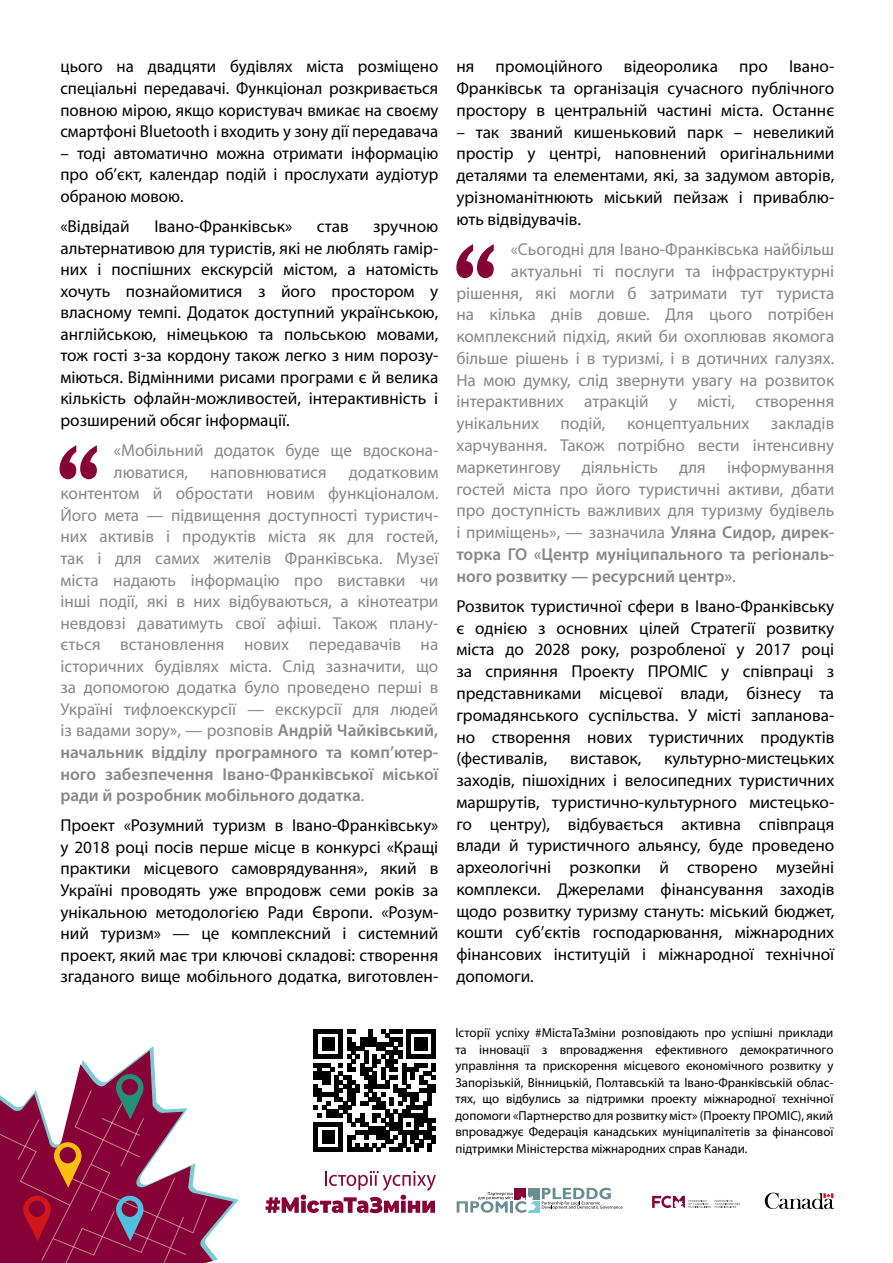
<style>
.page{position:relative;width:893px;height:1263px;background:#fff}
.page>*{position:absolute;margin:0;border:0;box-sizing:border-box;transform-origin:0 0}
.t1{font:17.25px/21.8px "Myriad Pro";color:#000;text-align:justify}
.t2{font:17.25px/21.6px "Myriad Pro";color:#878787}
.t3{font:600 17.25px "Myriad Pro";color:#878787}
.t4{font:13.05px/16.5px "Myriad Pro";color:#000;text-align:justify}
.s1{font-weight:600}
.s2{font-weight:400}
</style>
<div class="page">
<svg style="left:78px;top:1050px;width:155px;height:213px"></svg>
<svg style="left:0;top:1074px;width:207px;height:189px"></svg>
<svg style="left:60px;top:445px;width:37px;height:34px"></svg>
<svg style="left:456px;top:244px;width:38px;height:34px"></svg>
<svg style="left:457px;top:1188px;width:165px;height:25px"></svg>
<svg style="left:765px;top:1192px;width:69px;height:18px"></svg>
<svg style="left:652px;top:1196px;width:88px;height:12px"></svg>
<svg style="left:266px;top:1171px;width:170px;height:42px"></svg>
<svg style="left:313px;top:1029px;width:123px;height:123px"></svg>
<p class="t1" style="left:60px;top:56px;width:379px">цього на двадцяти будівлях міста розміщено спеціальні передавачі. Функціонал розкривається повною мірою, якщо користувач вмикає на своєму смартфоні Bluetooth і входить у зону дії передавача</p>
<p class="t1" style="left:60px;top:142px;width:379px">– тоді автоматично можна отримати інформацію про об’єкт, календар подій і прослухати аудіотур обраною мовою.</p>
<p class="t1" style="left:60px;top:215px;width:71px">«Відвідай</p>
<p class="t1" style="left:154px;top:215px;width:140px">Івано-Франківськ»</p>
<p class="t1" style="left:317px;top:215px;width:33px">став</p>
<p class="t1" style="left:60px;top:215px;width:379px;text-indent:313px">зручною альтернативою для туристів, які не люблять гамір&shy;них і поспішних екскурсій містом, а натомість хочуть познайомитися з його простором у власному темпі. Додаток доступний українською, англійською, німецькою та польською мовами, тож гості з-за кордону також легко з ним порозу&shy;міються. Відмінними рисами програми є й велика кількість офлайн-можливостей, інтерактивність і розширений обсяг інформації.</p>
<p class="t2" style="left:114px;top:439px;width:325px">«Мобільний додаток буде ще вдоскона&shy;люватися,</p>
<p class="t2" style="left:60px;top:461px;width:379px;text-align:justify;text-indent:288px">додатковим контентом й обростати новим функціоналом.<br>Його мета — підвищення доступності туристич&shy;них активів і продуктів міста як для гостей, так і для самих жителів Франківська. Музеї міста надають інформацію про виставки чи інші події, які в них відбуваються, а кінотеатри невдовзі даватимуть свої афіші. Також плану&shy;ється встановлення нових передавачів на історичних будівлях міста. Слід зазначити, що за допомогою додатка було проведено перші в Україні тифлоекскурсії — екскурсії для людей із вадами зору», — розповів <span class="s1">Андрій Чайківський, начальник відділу програмного та комп’ютер&shy;ного забезпечення Івано-Франківської міської ради й розробник мобільного додатка</span>.</p>
<p class="t1" style="left:60px;top:814px;width:379px">Проект «Розумний туризм в Івано-Франківську» у 2018 році посів перше місце в конкурсі «Кращі практики місцевого самоврядування», який в Україні проводять уже впродовж семи років за унікальною методологією Ради Європи. «Розум&shy;ний туризм» — це комплексний і системний проект, який має три ключові складові: створення згаданого вище мобільного додатка, виготовлен-</p>
<p class="t2" style="left:210px;top:461px;width:118px">наповнюватися</p>
<p class="t1" style="left:456px;top:55px;width:379px">ня промоційного відеоролика про Івано-Франківськ та організація сучасного публічного простору в центральній частині міста. Останнє</p>
<p class="t1" style="left:456px;top:121px;width:379px">– так званий кишеньковий парк – невеликий простір у центрі, наповнений оригінальними деталями та елементами, які, за задумом авторів, урізноманітнюють міський пейзаж і приваблю&shy;ють відвідувачів.</p>
<p class="t2" style="left:511px;top:238px;width:325px">«Сьогодні для Івано-Франківська найбільш</p>
<p class="t2" style="left:511px;top:260px;width:325px">актуальні ті послуги та інфраструктурні</p>
<p class="t2" style="left:456px;top:282px;width:379px">рішення, які могли б затримати тут туриста</p>
<p class="t2" style="left:456px;top:303px;width:379px">на кілька днів довше. Для цього потрібен</p>
<p class="t2" style="left:456px;top:325px;width:379px">комплексний підхід, який би охоплював якомога</p>
<p class="t2" style="left:456px;top:347px;width:379px">більше рішень і в туризмі, і в дотичних галузях.</p>
<p class="t2" style="left:456px;top:369px;width:379px">На мою думку, слід звернути увагу на розвиток</p>
<p class="t2" style="left:456px;top:391px;width:379px">інтерактивних атракцій у місті, створення</p>
<p class="t2" style="left:456px;top:412px;width:379px">унікальних подій, концептуальних закладів</p>
<p class="t2" style="left:456px;top:434px;width:379px">харчування. Також потрібно вести інтенсивну</p>
<p class="t2" style="left:456px;top:456px;width:379px">маркетингову діяльність для інформування</p>
<p class="t2" style="left:456px;top:478px;width:379px">гостей міста про його туристичні активи, дбати</p>
<p class="t2" style="left:456px;top:499px;width:379px">про доступність важливих для туризму будівель</p>
<p class="t2" style="left:456px;top:521px;width:379px">і приміщень», — зазначила <span class="s1">Уляна Сидор, дирек-</span></p>
<p class="t3" style="left:456px;top:543px;width:379px">торка ГО «Центр муніципального та регіональ-</p>
<p class="t3" style="left:456px;top:565px;width:281px">ного розвитку — ресурсний центр»<span class="s2">.</span></p>
<p class="t1" style="left:456px;top:595px;width:379px">Розвиток туристичної сфери в Івано-Франківську є однією з основних цілей Стратегії розвитку міста до 2028 року, розробленої у 2017 році за сприяння Проекту ПРОМІС у співпраці з представниками місцевої влади, бізнесу та громадянського суспільства. У місті запланова&shy;но створення нових туристичних продуктів (фестивалів,</p>
<p class="t1" style="left:456px;top:747px;width:379px;text-indent:208px">культурно-мистецьких заходів, пішохідних і велосипедних туристичних маршрутів, туристично-культурного мистецько&shy;го центру), відбувається активна співпраця влади й туристичного альянсу, буде проведено археологічні розкопки й створено музейні комплекси. Джерелами фінансування заходів щодо розвитку туризму стануть: міський бюджет, кошти суб’єктів господарювання, міжнародних фінансових інституцій і міжнародної технічної допомоги.</p>
<p class="t1" style="left:570px;top:747px;width:73px">виставок,</p>
<p class="t4" style="left:455px;top:1024px;width:379px">Історії успіху #МістаТаЗміни розповідають про успішні приклади та інновації з впровадження ефективного демократичного управління та прискорення місцевого економічного розвитку у Запорізькій, Вінницькій, Полтавській та Івано-Франківській облас&shy;тях, що відбулись за підтримки проекту міжнародної технічної допомоги «Партнерство для розвитку міст» (Проекту ПРОМІС), який впроваджує Федерація канадських муніципалітетів за фінансової підтримки Міністерства міжнародних справ Канади.</p>
</div>
